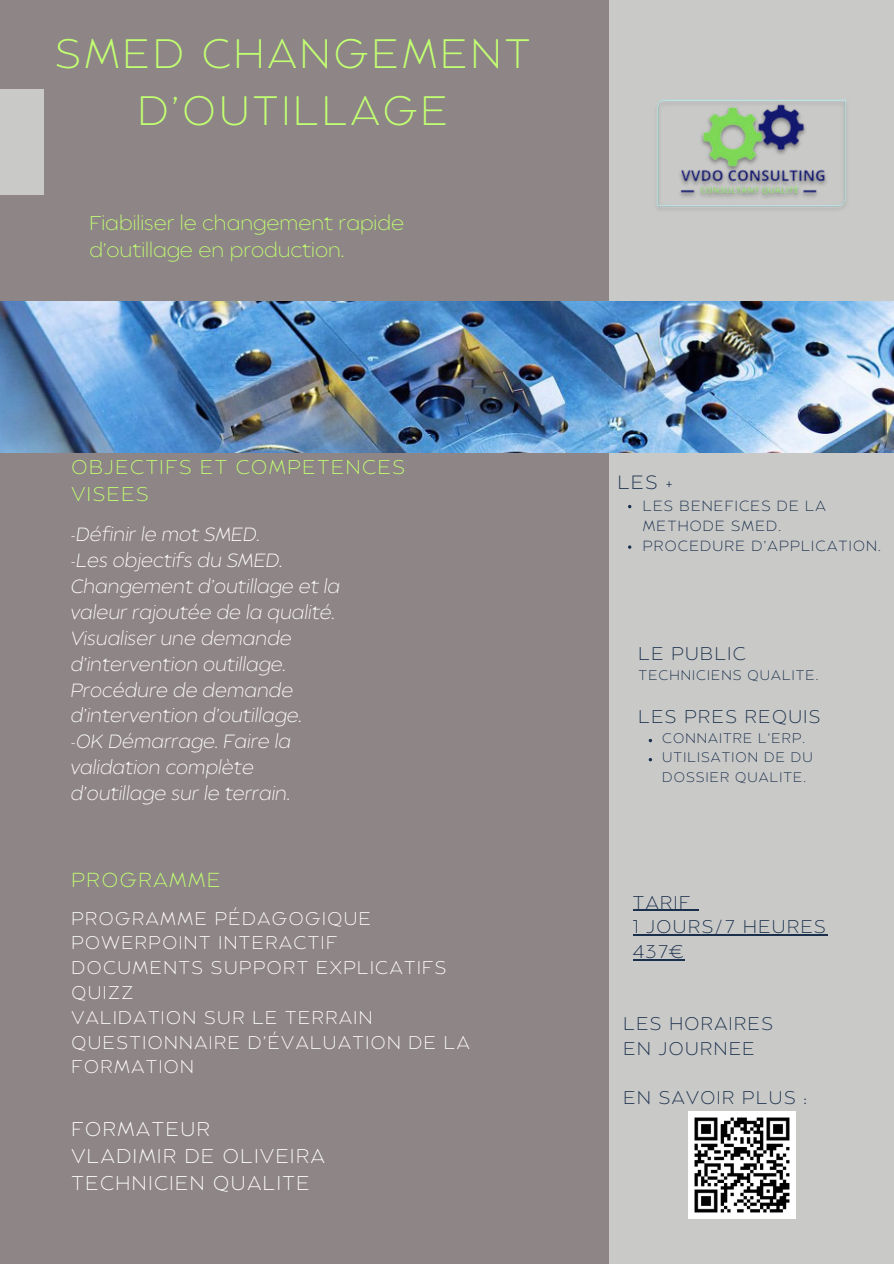
<style>
.page{position:relative;width:894px;height:1264px;background:#fff}
.page>*{position:absolute;margin:0;border:0;box-sizing:border-box;transform-origin:0 0}
.t1{font:200 41.1px/57px "Balgin";letter-spacing:.08em;color:#c1ff72;text-align:center}
.t2{font:200 20.25px "Balgin";letter-spacing:.08em;color:#c1ff72}
.t3{font:200 19.8px/27px "Balgin";color:#c1ff72}
.t4{font:200 19.8px/27px "Balgin";letter-spacing:.08em;color:#fff}
.t5{font:200 19.8px/27px "Balgin";letter-spacing:.08em;color:#c1ff72}
.t6{font:200 19.2px "Balgin";color:#1b304c}
.t7{font:italic 200 19.05px/25.8px "Balgin";color:#fff}
.t8{font:200 18.3px/24.8px "Balgin";letter-spacing:.08em;color:#fff}
.t9{font:200 18.3px/24.8px "Balgin";letter-spacing:.08em;color:#1b304c}
.t10{font:200 14.7px/20.2px "Balgin";letter-spacing:.08em;color:#1b304c}
.t11{font:200 13.8px/19.2px "Balgin";letter-spacing:.08em;color:#1b304c}
</style>
<div class="page">
<div style="left:0;top:0;width:893px;height:1263px;background:#8e8586"></div>
<div style="left:609px;top:0;width:284px;height:1263px;background:#c9c9c8"></div>
<div style="left:0;top:89px;width:43px;height:106px;background:#c9c9c8"></div>
<img style="left:688px;top:1111px;width:107px;height:107px">
<img style="left:657px;top:100px;width:190px;height:110px">
<img style="left:0;top:301px;width:892px;height:151px">
<svg style="left:628px;top:545px;width:3px;height:4px"></svg>
<hr style="left:632px;top:909px;width:59px;height:1px;background:#1b304c">
<hr style="left:632px;top:934px;width:195px;height:1px;background:#1b304c">
<hr style="left:632px;top:959px;width:52px;height:1px;background:#1b304c">
<h1 class="t1" style="left:55px;top:24px;width:476px">SMED CHANGEMENT<br>D’OUTILLAGE</h1>
<p class="t3" style="left:89px;top:209px;width:316px">Fiabiliser le changement rapide d’outillage en production.</p>
<p class="t5" style="left:71px;top:453px;width:335px">OBJECTIFS ET COMPETENCES<br>VISEES</p>
<p class="t7" style="left:71px;top:521px;width:271px">-Définir le mot SMED.<br>-Les objectifs du SMED.<br>Changement d’outillage et la valeur rajoutée de la qualité.<br>Visualiser une demande d’intervention outillage.<br>Procédure de demande d’intervention d’outillage.<br>-OK Démarrage. Faire la validation complète d’outillage sur le terrain.</p>
<p class="t2" style="left:71px;top:866px;width:151px">PROGRAMME</p>
<p class="t8" style="left:71px;top:905px;width:399px">PROGRAMME PÉDAGOGIQUE<br>POWERPOINT INTERACTIF<br>DOCUMENTS SUPPORT EXPLICATIFS<br>QUIZZ<br>VALIDATION SUR LE TERRAIN<br>QUESTIONNAIRE D’ÉVALUATION DE LA<br>FORMATION</p>
<p class="t4" style="left:71px;top:1115px;width:255px">FORMATEUR<br>VLADIMIR DE OLIVEIRA<br>TECHNICIEN QUALITE</p>
<p class="t6" style="left:617px;top:470px;width:56px">LES +</p>
<p class="t10" style="left:642px;top:495px;width:239px">LES BENEFICES DE LA<br>METHODE SMED.<br>PROCEDURE D’APPLICATION.</p>
<p class="t9" style="left:638px;top:641px;width:108px">LE PUBLIC</p>
<p class="t11" style="left:638px;top:665px;width:181px">TECHNICIENS QUALITE.</p>
<p class="t9" style="left:638px;top:704px;width:183px">LES PRES REQUIS</p>
<p class="t11" style="left:662px;top:728px;width:152px">CONNAITRE L’ERP.<br>UTILISATION DE DU<br>DOSSIER QUALITE.</p>
<p class="t9" style="left:632px;top:889px;width:194px">TARIF<br>1 JOURS/7 HEURES<br>437€</p>
<p class="t9" style="left:623px;top:1011px;width:151px">LES HORAIRES<br>EN JOURNEE</p>
<p class="t9" style="left:623px;top:1084px;width:185px">EN SAVOIR PLUS :</p>
</div>
